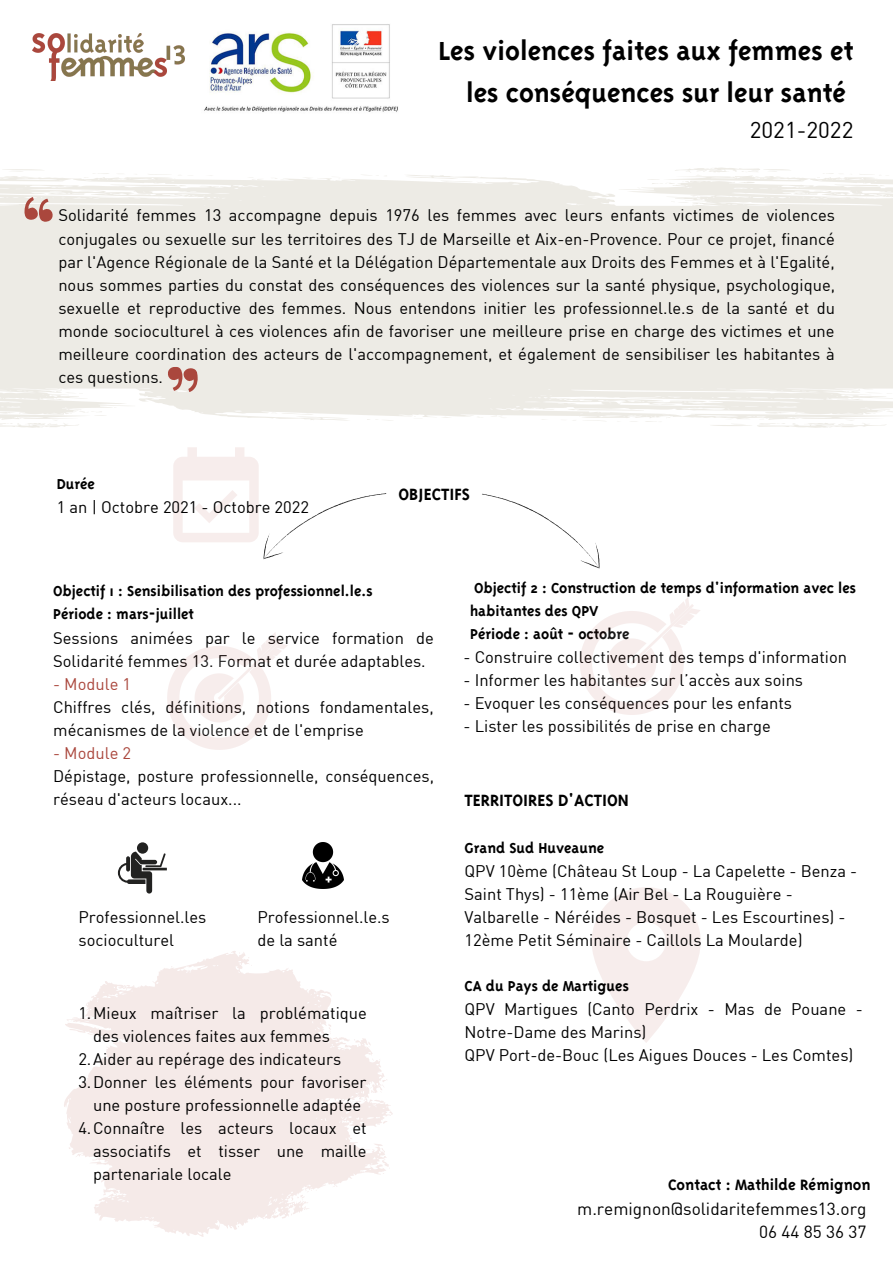
<style>
.page{position:relative;width:893px;height:1263px;background:#fff}
.page>*{position:absolute;margin:0;border:0;box-sizing:border-box;transform-origin:0 0}
.t1{font:700 30px/41.6px "Triplex";color:#000;text-align:right}
.t2{font:22.5px "DIN";color:#000}
.t3{font:700 18.75px "Triplex";color:#000}
.t4{font:17.25px "DIN";color:#000}
.t5{font:700 17.25px "Triplex";color:#000}
.t6{font:16.5px/23.1px "DIN";color:#000}
.t7{font:700 16.5px/23.1px "Triplex";color:#000}
.t8{font:16.5px "DIN";color:#aa473d}
</style>
<div class="page">
<svg style="left:167px;top:633px;width:121px;height:117px"></svg>
<img style="left:204px;top:24px;width:194px;height:88px">
<img style="left:32px;top:33px;width:153px;height:47px">
<svg style="left:0;top:423px;width:79px;height:5px"></svg>
<svg style="left:712px;top:423px;width:174px;height:5px"></svg>
<svg style="left:631px;top:421px;width:22px;height:1px"></svg>
<svg style="left:0;top:175px;width:893px;height:246px;background:#eeece7"></svg>
<svg style="left:834px;top:185px;width:51px;height:2px"></svg>
<svg style="left:647px;top:168px;width:144px;height:16px"></svg>
<svg style="left:859px;top:174px;width:30px;height:5px"></svg>
<svg style="left:671px;top:195px;width:36px;height:8px"></svg>
<svg style="left:816px;top:173px;width:36px;height:6px"></svg>
<svg style="left:110px;top:185px;width:77px;height:2px"></svg>
<svg style="left:302px;top:177px;width:12px;height:1px"></svg>
<svg style="left:2px;top:169px;width:43px;height:8px"></svg>
<svg style="left:247px;top:177px;width:17px;height:3px"></svg>
<svg style="left:359px;top:175px;width:28px;height:1px"></svg>
<svg style="left:331px;top:177px;width:9px;height:3px"></svg>
<svg style="left:440px;top:175px;width:43px;height:8px"></svg>
<svg style="left:147px;top:174px;width:47px;height:5px"></svg>
<svg style="left:83px;top:173px;width:43px;height:6px"></svg>
<svg style="left:24px;top:194px;width:29px;height:28px"></svg>
<svg style="left:167px;top:366px;width:31px;height:26px"></svg>
<svg style="left:592px;top:887px;width:109px;height:156px"></svg>
<img style="left:302px;top:842px;width:41px;height:46px">
<div style="left:137px;top:842px;width:11px;height:12px;background:#222221;border-radius:50%"></div>
<svg style="left:118px;top:852px;width:49px;height:41px"></svg>
<svg style="left:64px;top:951px;width:327px;height:286px;fill:#f5eae8"></svg>
<svg style="left:382px;top:1111px;width:11px;height:13px"></svg>
<svg style="left:87px;top:1033px;width:9px;height:3px"></svg>
<svg style="left:361px;top:1143px;width:22px;height:9px"></svg>
<svg style="left:332px;top:1185px;width:6px;height:2px"></svg>
<svg style="left:379px;top:1079px;width:9px;height:14px"></svg>
<svg style="left:354px;top:1039px;width:5px;height:6px"></svg>
<svg style="left:328px;top:1023px;width:9px;height:15px"></svg>
<svg style="left:382px;top:1159px;width:8px;height:15px"></svg>
<svg style="left:291px;top:1189px;width:26px;height:26px"></svg>
<svg style="left:372px;top:1058px;width:8px;height:3px"></svg>
<svg style="left:368px;top:1041px;width:3px;height:6px"></svg>
<svg style="left:347px;top:1100px;width:14px;height:3px"></svg>
<svg style="left:173px;top:447px;width:214px;height:113px"></svg>
<svg style="left:482px;top:493px;width:218px;height:222px"></svg>
<p class="t1" style="left:438px;top:30px;width:416px">Les violences faites aux femmes et les conséquences sur leur santé</p>
<p class="t2" style="left:750px;top:115px;width:105px">2021-2022</p>
<p class="t6" style="left:58px;top:203px;width:778px;text-align:justify">Solidarité femmes 13 accompagne depuis 1976 les femmes avec leurs enfants victimes de violences conjugales ou sexuelle sur les territoires des TJ de Marseille et Aix-en-Provence. Pour ce projet, financé par l'Agence Régionale de la Santé et la Délégation Départementale aux Droits des Femmes et à l'Egalité, nous sommes parties du constat des conséquences des violences sur la santé physique, psychologique, sexuelle et reproductive des femmes. Nous entendons initier les professionnel.le.s de la santé et du monde socioculturel à ces violences afin de favoriser une meilleure prise en charge des victimes et une meilleure coordination des acteurs de l'accompagnement, et également de sensibiliser les habitantes à ces questions.</p>
<p class="t7" style="left:57px;top:472px;width:40px">Durée</p>
<p class="t6" style="left:57px;top:495px;width:254px">1 an | Octobre 2021 - Octobre 2022</p>
<p class="t3" style="left:398px;top:484px;width:73px">OBJECTIFS</p>
<p class="t7" style="left:53px;top:579px;width:321px">Objectif 1 : Sensibilisation des professionnel.le.s</p>
<p class="t7" style="left:53px;top:603px;width:142px">Période : mars-juillet</p>
<p class="t6" style="left:53px;top:626px;width:382px">Sessions animées par le service formation de<br>Solidarité femmes 13. Format et durée adaptables.</p>
<p class="t8" style="left:53px;top:673px;width:79px">- Module 1</p>
<p class="t6" style="left:53px;top:695px;width:382px">Chiffres clés, définitions, notions fondamentales, mécanismes de la violence et de l'emprise</p>
<p class="t8" style="left:53px;top:743px;width:79px">- Module 2</p>
<p class="t6" style="left:53px;top:764px;width:382px">Dépistage, posture professionnelle, conséquences, réseau d'acteurs locaux...</p>
<p class="t6" style="left:79px;top:904px;width:129px">Professionnel.les</p>
<p class="t6" style="left:79px;top:928px;width:97px">socioculturel</p>
<p class="t6" style="left:257px;top:904px;width:134px">Professionnel.le.s</p>
<p class="t6" style="left:257px;top:928px;width:81px">de la santé</p>
<p class="t6" style="left:93px;top:1001px;width:275px;text-indent:-15px">1.Mieux maîtriser la problématique des violences faites aux femmes</p>
<p class="t6" style="left:78px;top:1047px;width:264px">2.Aider au repérage des indicateurs</p>
<p class="t6" style="left:78px;top:1070px;width:290px;text-align:center">3.Donner les éléments pour favoriser une posture professionnelle adaptée</p>
<p class="t6" style="left:93px;top:1116px;width:275px;text-align:justify;text-indent:-15px">4.Connaître les acteurs locaux et associatifs et tisser une maille partenariale locale</p>
<p class="t7" style="left:470px;top:576px;width:387px">Objectif 2 : Construction de temps d'information avec les habitantes des QPV</p>
<p class="t7" style="left:470px;top:622px;width:161px">Période : août - octobre</p>
<p class="t6" style="left:463px;top:645px;width:385px">- Construire collectivement des temps d'information</p>
<p class="t6" style="left:463px;top:668px;width:341px">- Informer les habitantes sur l’accès aux soins</p>
<p class="t6" style="left:463px;top:691px;width:330px">- Evoquer les conséquences pour les enfants</p>
<p class="t6" style="left:463px;top:714px;width:309px">- Lister les possibilités de prise en charge</p>
<p class="t3" style="left:464px;top:789px;width:166px">TERRITOIRES D'ACTION</p>
<p class="t7" style="left:464px;top:836px;width:141px">Grand Sud Huveaune</p>
<p class="t6" style="left:464px;top:859px;width:394px">QPV 10ème (Château St Loup - La Capelette - Benza - Saint Thys) - 11ème (Air Bel - La Rouguière - Valbarelle - Néréides - Bosquet - Les Escourtines) - 12ème Petit Séminaire - Caillols La Moularde)</p>
<p class="t7" style="left:464px;top:974px;width:166px">CA du Pays de Martigues</p>
<p class="t6" style="left:464px;top:997px;width:400px">QPV Martigues (Canto Perdrix - Mas de Pouane -<br>Notre-Dame des Marins)</p>
<p class="t6" style="left:464px;top:1043px;width:390px">QPV Port-de-Bouc (Les Aigues Douces - Les Comtes)</p>
<p class="t5" style="left:668px;top:1175px;width:204px">Contact : Mathilde Rémignon</p>
<p class="t4" style="left:577px;top:1198px;width:291px">m.remignon@solidaritefemmes13.org</p>
<p class="t4" style="left:759px;top:1221px;width:109px">06 44 85 36 37</p>
</div>
